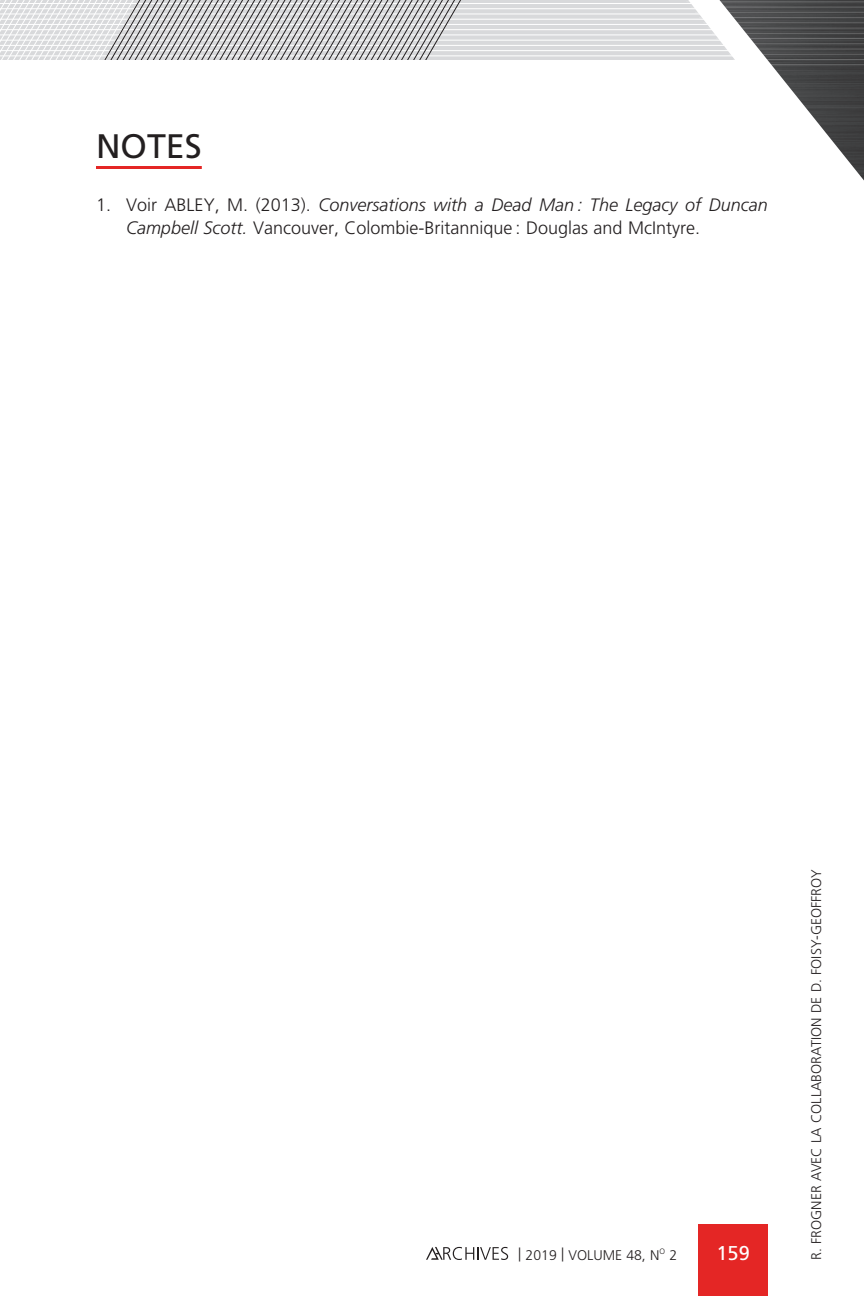
<style>
.page{position:relative;width:864px;height:1296px;background:#fff}
.page>*{position:absolute;margin:0;border:0;box-sizing:border-box;transform-origin:0 0}
.t1{font:34px "Frutiger LT Std";color:#231f20}
.t2{font:20px "Frutiger LT Std";color:#fff}
.t3{font:300 18px/23px "Frutiger LT Std";color:#231f20}
.t4{font:300 14px "Frutiger LT Std";color:#231f20}
.t5{font:300 7.8px "Frutiger LT Std";color:#231f20}
.s1{font-style:italic}
.s2{font-size:14px}
</style>
<div class="page">
<svg style="left:154px;top:0;width:315px;height:60px;background:#bdbdbe"></svg>
<svg style="left:469px;top:0;width:189px;height:59px"></svg>
<hr style="left:469px;top:1px;width:395px;height:1px;background:#fff">
<hr style="left:469px;top:7px;width:395px;height:1px;background:#fff">
<hr style="left:469px;top:12px;width:395px;height:1px;background:#fff">
<hr style="left:469px;top:17px;width:395px;height:1px;background:#fff">
<hr style="left:469px;top:22px;width:395px;height:1px;background:#fff">
<hr style="left:469px;top:28px;width:395px;height:1px;background:#fff">
<hr style="left:469px;top:33px;width:395px;height:1px;background:#fff">
<hr style="left:469px;top:38px;width:395px;height:1px;background:#fff">
<hr style="left:469px;top:43px;width:395px;height:1px;background:#fff">
<hr style="left:469px;top:49px;width:395px;height:1px;background:#fff">
<hr style="left:469px;top:54px;width:395px;height:1px;background:#fff">
<svg style="left:658px;top:0;width:206px;height:181px"></svg>
<div style="left:698px;top:1224px;width:70px;height:72px;background:#e42625"></div>
<svg style="left:426px;top:1247px;width:82px;height:13px"></svg>
<hr style="left:96px;top:166px;width:106px;height:3px;background:#e42625">
<h1 class="t1" style="left:96px;top:126px;width:107px">NOTES</h1>
<p class="t3" style="left:126px;top:193px;width:643px;text-indent:-30px">1. Voir ABLEY, M. (2013). <span class="s1">Conversations with a Dead Man : The Legacy of Duncan<br>Campbell Scott.</span> Vancouver, Colombie-Britannique : Douglas and McIntyre.</p>
<p class="t4" style="left:518px;top:1247px;width:143px">| 2019 | VOLUME 48, N</p>
<p class="t2" style="left:717px;top:1241px;width:35px">159</p>
<p class="t5" style="left:659px;top:1247px;width:19px">O <span class="s2">2</span></p>
<p class="t4" style="left:808px;top:1260px;width:392px;rotate:-90deg">R. FROGNER AVEC LA COLLABORATION DE D. FOISY-GEOFFROY</p>
</div>
